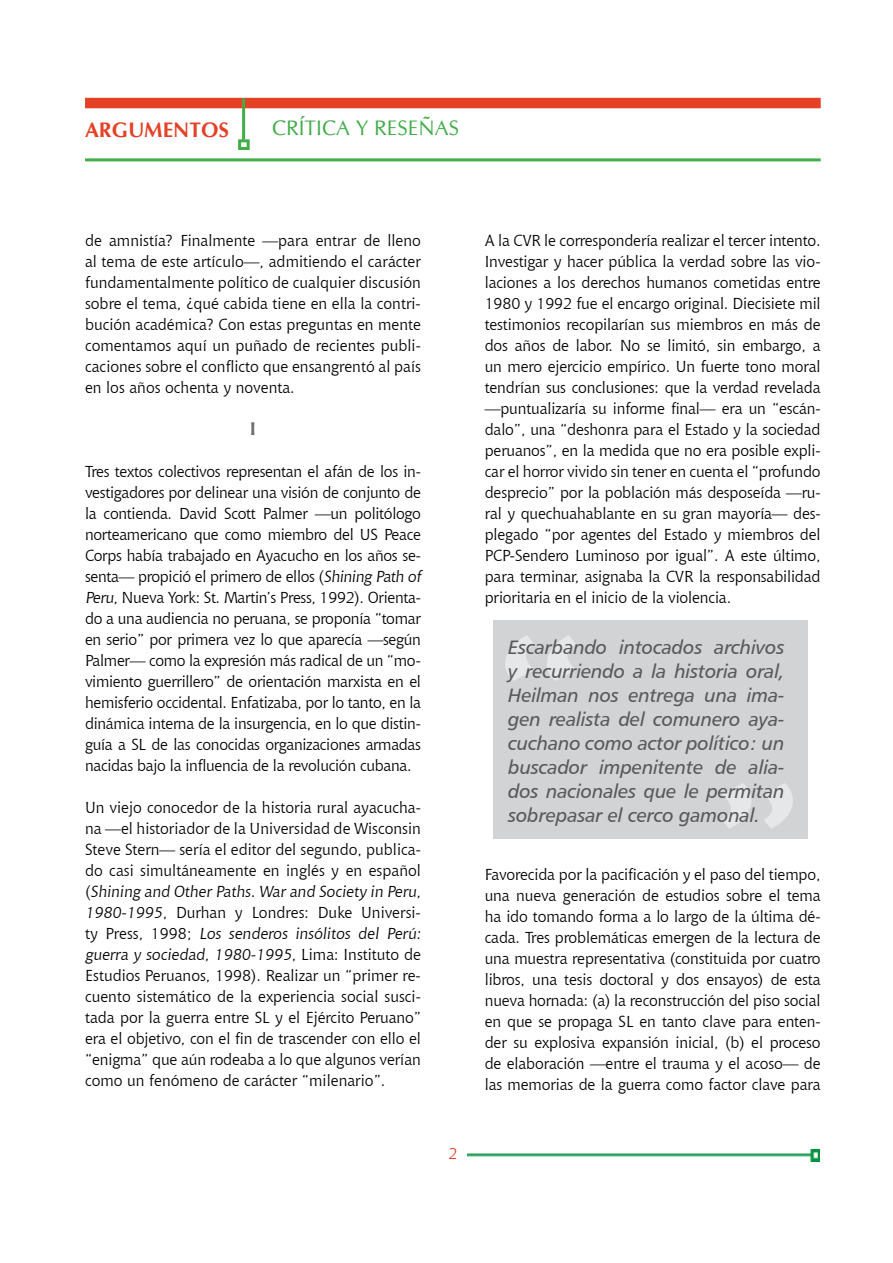
<style>
.page{position:relative;width:893px;height:1263px;background:#fff}
.page>*{position:absolute;margin:0;border:0;box-sizing:border-box;transform-origin:0 0}
.t1{font:229.95px "Chianti BT";color:#e6e7e8}
.t2{font:21px "CG Omega";color:#41ad49}
.t3{font:700 21px "CG Omega";color:#e44126}
.t4{font:19.5px/24px "Humanist 777 BT Italic B";letter-spacing:-.01em;color:#58595b;text-align:justify}
.t5{font:700 18px "Chianti BT";color:#6d6e71}
.t6{font:15.75px/21px "Chianti BT";color:#000;text-align:justify}
.t7{font:15.75px "Chianti BT";color:#e44126}
</style>
<div class="page">
<img style="left:467px;top:1150px;width:353px;height:12px">
<div style="left:85px;top:98px;width:736px;height:10px;background:#e44126"></div>
<hr style="left:242px;top:98px;width:3px;height:42px;background:#41ad49">
<div style="left:238px;top:139px;width:12px;height:11px;border:3px solid #41ad49"></div>
<hr style="left:85px;top:158px;width:736px;height:3px;background:#41ad49">
<div style="left:494px;top:621px;width:314px;height:218px;background:#d1d3d4"></div>
<svg style="left:505px;top:635px;width:71px;height:46px"></svg>
<svg style="left:722px;top:783px;width:71px;height:46px"></svg>
<h2 class="t3" style="left:85px;top:117px;width:146px">ARGUMENTOS</h2>
<h2 class="t2" style="left:272px;top:116px;width:188px">CRÍTICA Y RESEÑAS</h2>
<p class="t6" style="left:85px;top:229px;width:337px">de amnistía? Finalmente —para entrar de lleno al tema de este artículo—, admitiendo el carácter fundamentalmente político de cualquier discusión sobre el tema, ¿qué cabida tiene en ella la contri&shy;bución académica? Con estas preguntas en mente comentamos aquí un puñado de recientes publi&shy;caciones sobre el conflicto que ensangrentó al país en los años ochenta y noventa.</p>
<p class="t5" style="left:250px;top:416px;width:8px">I</p>
<p class="t6" style="left:85px;top:460px;width:337px">Tres textos colectivos representan el afán de los in&shy;vestigadores por delinear una visión de conjunto de la contienda. David Scott Palmer —un politólogo norteamericano que como miembro del US Peace Corps había trabajado en Ayacucho en los años se&shy;senta— propició el primero de ellos (Shining Path of Peru, Nueva York: St. Martin’s Press, 1992). Orienta&shy;do a una audiencia no peruana, se proponía “tomar en serio” por primera vez lo que aparecía —según Palmer— como la expresión más radical de un “mo&shy;vimiento guerrillero” de orientación marxista en el hemisferio occidental. Enfatizaba, por lo tanto, en la dinámica interna de la insurgencia, en lo que distin&shy;guía a SL de las conocidas organizaciones armadas nacidas bajo la influencia de la revolución cubana.</p>
<p class="t6" style="left:85px;top:796px;width:340px;text-align:left">Un viejo conocedor de la historia rural ayacucha&shy;na —el historiador de la Universidad de Wisconsin Steve Stern— sería el editor del segundo, publica&shy;do casi simultáneamente en inglés y en español (Shining and Other Paths. War and Society in Peru, 1980-1995, Durhan y Londres: Duke Universi&shy;ty P re s s , 1 9 9 8 ; Los senderos insólitos del Perú: guerra y sociedad, 1980-1995, L i m a : I n st ituto d e Estudios Peruanos, 1998). Realizar un “primer re&shy;cuento sistemático de la experiencia social susci&shy;tada por la guerra entre SL y el Ejército Peruano” era el objetivo, con el fin de trascender con ello el “enigma” que aún rodeaba a lo que algunos verían como un fenómeno de carácter “milenario”.</p>
<p class="t7" style="left:448px;top:1142px;width:11px">2</p>
<p class="t6" style="left:485px;top:229px;width:337px">A la CVR le correspondería realizar el tercer intento.<br>Investigar y hacer pública la verdad sobre las vio&shy;laciones a los derechos humanos cometidas entre 1980 y 1992 fue el encargo original. Diecisiete mil testimonios recopilarían sus miembros en más de dos años de labor. No se limitó, sin embargo, a un mero ejercicio empírico. Un fuerte tono moral tendrían sus conclusiones: que la verdad revelada —puntualizaría su informe final— era un “escán&shy;dalo”, una “deshonra para el Estado y la sociedad peruanos”, en la medida que no era posible expli&shy;car el horror vivido sin tener en cuenta el “profundo desprecio” por la población más desposeída —ru&shy;ral y quechuahablante en su gran mayoría— des&shy;plegado “por agentes del Estado y miembros del PCP-Sendero Luminoso por igual”. A este último, para terminar, asignaba la CVR la responsabilidad prioritaria en el inicio de la violencia.</p>
<h1 class="t1" style="left:485px;top:566px;width:111px">“</h1>
<p class="t4" style="left:508px;top:635px;width:278px">Escarbando intocados archivos y recurriendo a la historia oral, Heilman nos entrega una ima&shy;gen realista del comunero aya&shy;cuchano como actor político: un buscador impenitente de alia&shy;dos nacionales que le permitan sobrepasar el cerco gamonal.</p>
<h1 class="t1" style="left:703px;top:714px;width:111px">”</h1>
<p class="t6" style="left:485px;top:863px;width:337px">Favorecida por la pacificación y el paso del tiempo, una nueva generación de estudios sobre el tema ha ido tomando forma a lo largo de la última dé&shy;cada. Tres problemáticas emergen de la lectura de una muestra representativa (constituida por cuatro libros, una tesis doctoral y dos ensayos) de esta nueva hornada: (a) la reconstrucción del piso social en que se propaga SL en tanto clave para enten&shy;der su explosiva expansión inicial, (b) el proceso de elaboración —entre el trauma y el acoso— de las memorias de la guerra como factor clave para</p>
</div>
